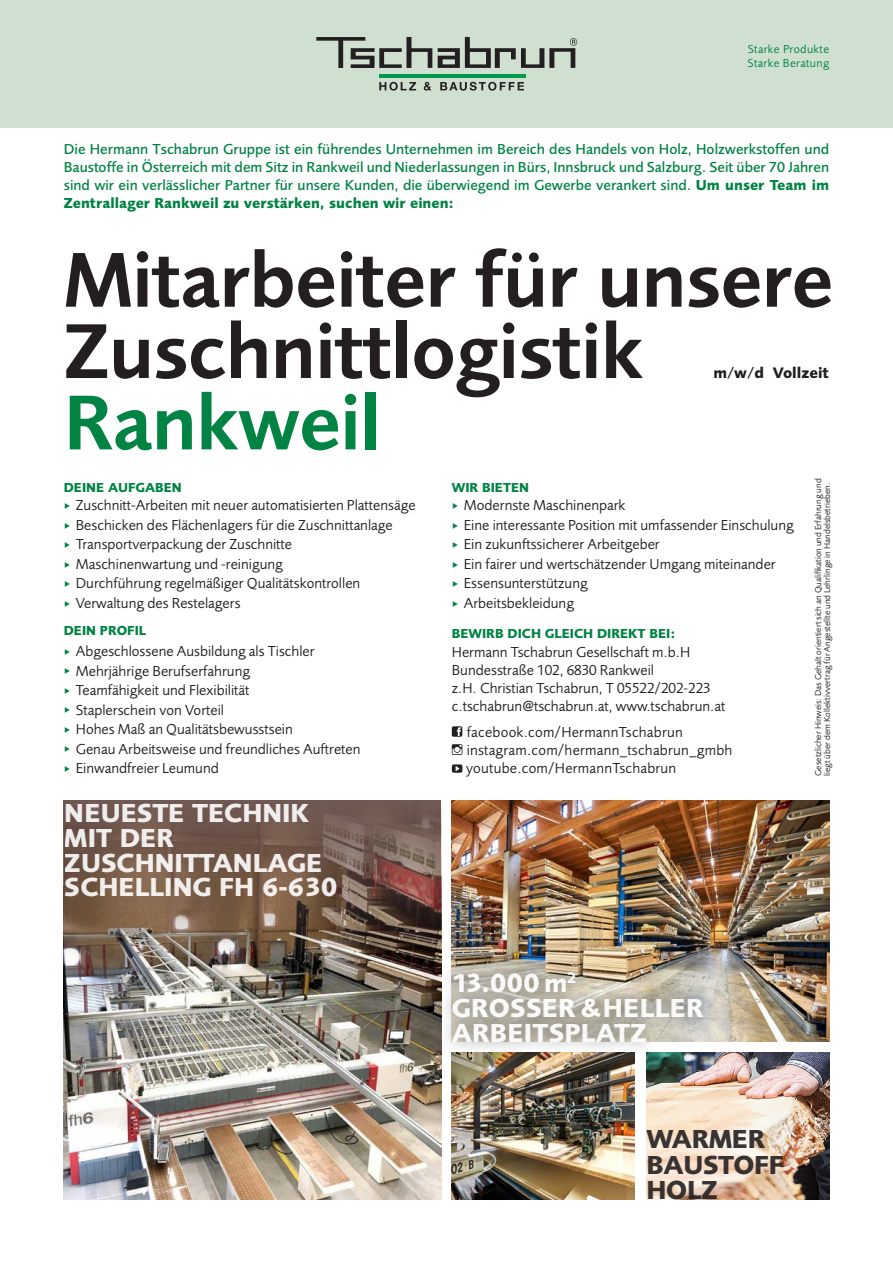
<style>
.page{position:relative;width:893px;height:1263px;background:#fff}
.page>*{position:absolute;margin:0;border:0;box-sizing:border-box;transform-origin:0 0}
.t1{font:600 80.4px "Foundry Sans";letter-spacing:-.01em;color:#231f20}
.t2{font:600 80.4px "Foundry Sans";letter-spacing:-.01em;color:#008343}
.t3{font:700 27px/24.8px "Foundry Sans";color:#fff}
.t4{font:700 27px/25.5px "Foundry Sans";letter-spacing:-.01em;color:#231f20}
.t5{font:700 15.75px "Foundry Sans";color:#231f20}
.t6{font:15px "Foundry Sans";color:#231f20}
.t7{font:500 15px/18px "Foundry Sans";color:#008343;text-align:justify}
.t8{font:700 13.5px "Foundry Sans";color:#008343}
.t9{font:12px "Foundry Sans";letter-spacing:.03em;color:#008343}
.t10{font:9px "Foundry Sans";color:#231f20}
.s1{font-weight:700}
.s2{color:#008343}
</style>
<div class="page">
<div style="left:0;top:0;width:893px;height:128px;background:#d0e0d0"></div>
<svg style="left:379px;top:82px;width:37px;height:9px"></svg>
<svg style="left:424px;top:82px;width:7px;height:9px"></svg>
<svg style="left:440px;top:82px;width:84px;height:9px"></svg>
<svg style="left:316px;top:37px;width:116px;height:31px"></svg>
<svg style="left:438px;top:37px;width:139px;height:31px"></svg>
<hr style="left:379px;top:74px;width:147px;height:3px;background:#00984a">
<svg style="left:452px;top:726px;width:10px;height:11px"></svg>
<svg style="left:452px;top:744px;width:10px;height:11px"></svg>
<svg style="left:452px;top:764px;width:10px;height:9px"></svg>
<img style="left:452px;top:800px;width:377px;height:241px">
<img style="left:64px;top:800px;width:377px;height:399px">
<img style="left:646px;top:1052px;width:183px;height:147px">
<img style="left:452px;top:1056px;width:183px;height:143px">
<div style="left:438px;top:958px;width:279px;height:98px;background:#231f20;opacity:.6"></div>
<p class="t9" style="left:748px;top:42px;width:83px">Starke Produkte</p>
<p class="t9" style="left:748px;top:56px;width:83px">Starke Beratung</p>
<p class="t7" style="left:64px;top:140px;width:767px">Die Hermann Tschabrun Gruppe ist ein führendes Unternehmen im Bereich des Handels von Holz, Holzwerkstoffen und Baustoffe in Österreich mit dem Sitz in Rankweil und Niederlassungen in Bürs, Innsbruck und Salzburg. Seit über 70 Jahren sind wir ein verlässlicher Partner für unsere Kunden, die überwiegend im Gewerbe verankert sind. <span class="s1">Um unser Team im Zentrallager Rankweil zu verstärken, suchen wir einen:</span></p>
<p class="t1" style="left:64px;top:233px;width:771px">Mitarbeiter für unsere</p>
<p class="t1" style="left:64px;top:304px;width:581px">Zuschnittlogistik</p>
<p class="t5" style="left:713px;top:364px;width:117px">m/w/d Vollzeit</p>
<p class="t2" style="left:64px;top:376px;width:319px">Rankweil</p>
<p class="t8" style="left:64px;top:479px;width:120px">DEINE AUFGABEN</p>
<p class="t6" style="left:64px;top:496px;width:353px"><span class="s2">▶</span> Zuschnitt-Arbeiten mit neuer automatisierten Plattensäge</p>
<p class="t6" style="left:64px;top:516px;width:331px"><span class="s2">▶</span> Beschicken des Flächenlagers für die Zuschnittanlage</p>
<p class="t6" style="left:64px;top:535px;width:230px"><span class="s2">▶</span> Transportverpackung der Zuschnitte</p>
<p class="t6" style="left:64px;top:555px;width:221px"><span class="s2">▶</span> Maschinenwartung und -reinigung</p>
<p class="t6" style="left:64px;top:574px;width:298px"><span class="s2">▶</span> Durchführung regelmäßiger Qualitätskontrollen</p>
<p class="t6" style="left:64px;top:594px;width:178px"><span class="s2">▶</span> Verwaltung des Restelagers</p>
<p class="t8" style="left:64px;top:623px;width:84px">DEIN PROFIL</p>
<p class="t6" style="left:64px;top:642px;width:252px"><span class="s2">▶</span> Abgeschlossene Ausbildung als Tischler</p>
<p class="t6" style="left:64px;top:662px;width:188px"><span class="s2">▶</span> Mehrjährige Berufserfahrung</p>
<p class="t6" style="left:64px;top:681px;width:187px"><span class="s2">▶</span> Teamfähigkeit und Flexibilität</p>
<p class="t6" style="left:64px;top:701px;width:162px"><span class="s2">▶</span> Staplerschein von Vorteil</p>
<p class="t6" style="left:64px;top:720px;width:231px"><span class="s2">▶</span> Hohes Maß an Qualitätsbewusstsein</p>
<p class="t6" style="left:64px;top:740px;width:298px"><span class="s2">▶</span> Genau Arbeitsweise und freundliches Auftreten</p>
<p class="t6" style="left:64px;top:759px;width:157px"><span class="s2">▶</span> Einwandfreier Leumund</p>
<h2 class="t3" style="left:65px;top:800px;width:274px">NEUESTE TECHNIK<br>MIT DER<br>ZUSCHNITTANLAGE<br>SCHELLING FH 6-630</h2>
<p class="t8" style="left:452px;top:479px;width:79px">WIR BIETEN</p>
<p class="t6" style="left:452px;top:496px;width:175px"><span class="s2">▶</span> Modernste Maschinenpark</p>
<p class="t6" style="left:452px;top:516px;width:343px"><span class="s2">▶</span> Eine interessante Position mit umfassender Einschulung</p>
<p class="t6" style="left:452px;top:535px;width:209px"><span class="s2">▶</span> Ein zukunftssicherer Arbeitgeber</p>
<p class="t6" style="left:452px;top:555px;width:325px"><span class="s2">▶</span> Ein fairer und wertschätzender Umgang miteinander</p>
<p class="t6" style="left:452px;top:574px;width:137px"><span class="s2">▶</span> Essensunterstützung</p>
<p class="t6" style="left:452px;top:594px;width:124px"><span class="s2">▶</span> Arbeitsbekleidung</p>
<p class="t8" style="left:452px;top:625px;width:225px">BEWIRB DICH GLEICH DIREKT BEI:</p>
<p class="t6" style="left:452px;top:643px;width:240px">Hermann Tschabrun Gesellschaft m.b.H</p>
<p class="t6" style="left:452px;top:661px;width:204px">Bundesstraße 102, 6830 Rankweil</p>
<p class="t6" style="left:452px;top:679px;width:260px">z.H. Christian Tschabrun, T 05522/202-223</p>
<p class="t6" style="left:452px;top:697px;width:275px">c.tschabrun@tschabrun.at, www.tschabrun.at</p>
<p class="t6" style="left:467px;top:723px;width:218px">facebook.com/HermannTschabrun</p>
<p class="t6" style="left:467px;top:741px;width:267px">instagram.com/hermann_tschabrun_gmbh</p>
<p class="t6" style="left:466px;top:759px;width:212px">youtube.com/HermannTschabrun</p>
<p class="t10" style="left:813px;top:776px;width:299px;rotate:-90deg">Gesetzlicher Hinweis: Das Gehalt orientiert sich an Qualifikation und Erfahrung und</p>
<p class="t10" style="left:822px;top:776px;width:295px;rotate:-90deg">liegt über dem Kollektivvertrag für Angestellte und Lehrlinge in Handelsbetrieben.</p>
<h2 class="t3" style="left:452px;top:970px;width:253px">13.000 m<sup>2<br></sup>GROSSER &amp; HELLER<br>ARBEITSPLATZ</h2>
<h2 class="t4" style="left:646px;top:1126px;width:139px">WARMER<br>BAUSTOFF<br>HOLZ</h2>
</div>
